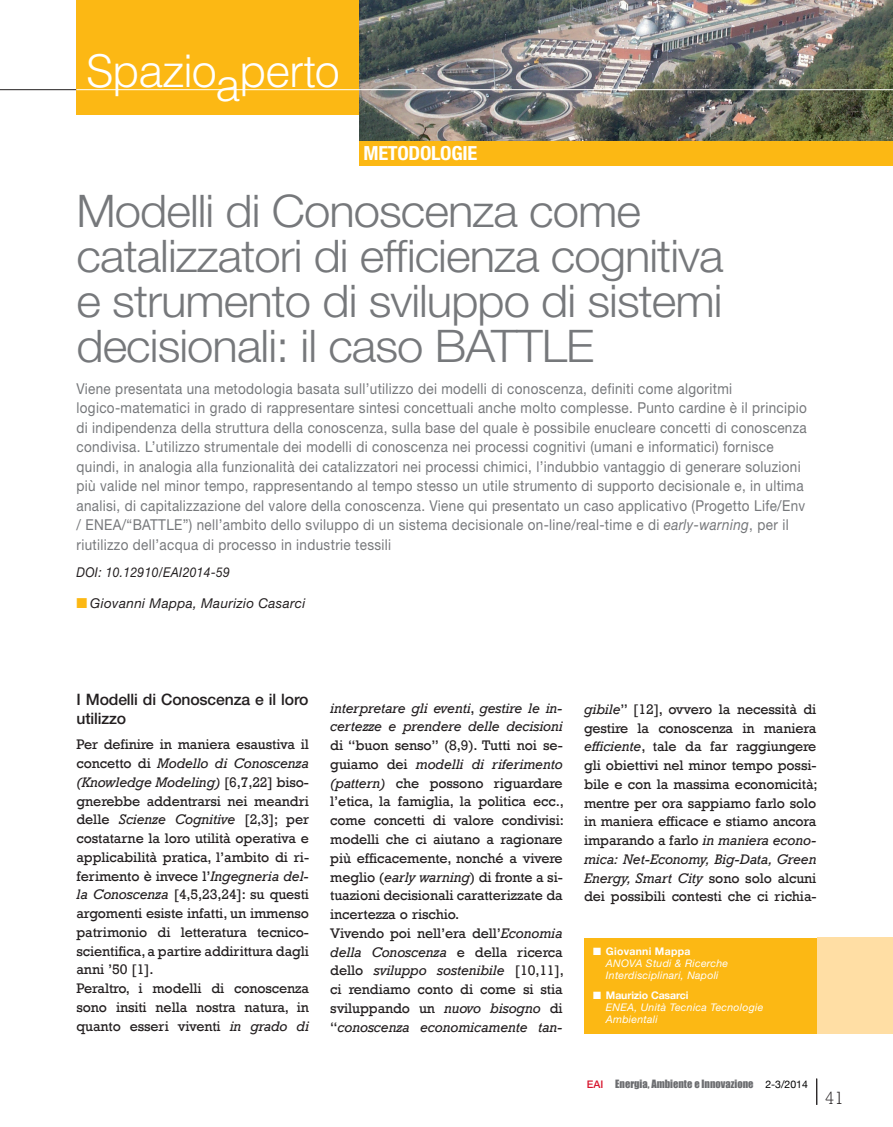
<style>
.page{position:relative;width:893px;height:1127px;background:#fff}
.page>*{position:absolute;margin:0;border:0;box-sizing:border-box;transform-origin:0 0}
.t1{font:300 45px/45px "Helvetica Neue";letter-spacing:-.02em;color:#76787b;scale:1.05 1}
.t2{font:300 45px "Helvetica";letter-spacing:-.03em;color:#fff}
.t3{font:700 condensed 19.5px "Helvetica Neue";letter-spacing:-.015em;color:#fff;scale:1.05 1}
.t4{font:300 18px "Rockwell";color:#231f20}
.t5{font:500 15.75px/18.8px "Helvetica Neue";letter-spacing:-.01em;color:#231f20}
.t6{font:15px/19.5px "Helvetica Neue";letter-spacing:.025em;color:#76787b;scale:.9 1}
.t7{font:14.25px/18.8px "Rockwell";letter-spacing:-.01em;color:#231f20}
.t8{font:italic 14.25px/18.8px "Rockwell";letter-spacing:-.01em;color:#231f20}
.t9{font:italic 13.5px "Helvetica Neue";letter-spacing:.025em;color:#231f20}
.t10{font:italic 13.5px "Helvetica Neue";letter-spacing:.025em;color:#231f20;scale:.9 1}
.t11{font:italic 10.5px/12px "Helvetica Neue";letter-spacing:.025em;color:#fff}
.t12{font:10.5px "Impact";color:#6c6d70}
.s1{font-style:italic}
.s2{color:#fcb814}
.s3{font-style:normal}
.s4{font-weight:700;font-style:normal}
.s5{font-family:"Helvetica Neue";font-weight:500;color:#d7162e}
.s6{font-family:"Helvetica Neue";color:#000}
</style>
<div class="page">
<svg style="left:816px;top:1078px;width:1px;height:27px"></svg>
<hr style="left:0;top:89px;width:77px;height:1px;background:#231f20">
<div style="left:77px;top:0;width:283px;height:115px;background:#fcb814"></div>
<div style="left:585px;top:938px;width:232px;height:95px;background:#fcb814"></div>
<div style="left:359px;top:140px;width:534px;height:26px;background:#fcb814"></div>
<img style="left:359px;top:0;width:534px;height:140px">
<div style="left:817px;top:938px;width:76px;height:96px;background:#ffdea4"></div>
<hr style="left:77px;top:89px;width:816px;height:1px;background:#fff">
<h1 class="t2" style="left:86px;top:54px;width:255px">Spazioaperto</h1>
<h2 class="t3" style="left:364px;top:146px;width:110px">METODOLOGIE</h2>
<h1 class="t1" style="left:77px;top:192px;width:618px">Modelli di Conoscenza come catalizzatori di efficienza cognitiva e strumento di sviluppo di sistemi decisionali: il caso BATTLE</h1>
<p class="t6" style="left:77px;top:380px;width:813px">Viene presentata una metodologia basata sull’utilizzo dei modelli di conoscenza, definiti come algoritmi logico-matematici in grado di rappresentare sintesi concettuali anche molto complesse. Punto cardine è il principio di indipendenza della struttura della conoscenza, sulla base del quale è possibile enucleare concetti di conoscenza condivisa. L’utilizzo strumentale dei modelli di conoscenza nei processi cognitivi (umani e informatici) fornisce quindi, in analogia alla funzionalità dei catalizzatori nei processi chimici, l’indubbio vantaggio di generare soluzioni più valide nel minor tempo, rappresentando al tempo stesso un utile strumento di supporto decisionale e, in ultima analisi, di capitalizzazione del valore della conoscenza. Viene qui presentato un caso applicativo (Progetto Life/Env / ENEA/“BATTLE”) nell’ambito dello sviluppo di un sistema decisionale on-line/real-time e di <span class="s1">early-warning</span>, per il riutilizzo dell’acqua di processo in industrie tessili</p>
<p class="t10" style="left:77px;top:567px;width:172px">DOI: 10.12910/EAI2014-59</p>
<p class="t9" style="left:77px;top:598px;width:230px"><span class="s2">■</span> Giovanni Mappa, Maurizio Casarci</p>
<p class="t5" style="left:77px;top:692px;width:233px">I Modelli di Conoscenza e il loro utilizzo</p>
<p class="t7" style="left:77px;top:735px;width:234px">Per definire in maniera esaustiva il concetto di <span class="s1">Modello di Conoscenza (Knowledge Modeling)</span> [6,7,22] biso&shy;gnerebbe addentrarsi nei meandri delle <span class="s1">Scienze Cognitive</span> [2,3]; per costatarne la loro utilità operativa e applicabilità pratica, l’ambito di ri&shy;ferimento è invece l’<span class="s1">Ingegneria del&shy;la Conoscenza</span> [4,5,23,24]: su questi argomenti esiste infatti, un immenso patrimonio di letteratura tecnico&shy;scientifica, a partire addirittura dagli anni ’50 [1].<br>Peraltro, i modelli di conoscenza sono insiti nella nostra natura, in quanto esseri viventi <span class="s1">in grado di</span></p>
<p class="t8" style="left:330px;top:698px;width:234px">interpretare gli eventi<span class="s3">,</span> gestire le in&shy;certezze e prendere delle decisioni</p>
<p class="t7" style="left:330px;top:736px;width:235px">di “buon senso” (8,9). Tutti noi se&shy;guiamo dei <span class="s1">modelli di riferimento (pattern)</span> che possono riguardare l’etica, la famiglia, la politica ecc., come concetti di valore condivisi: modelli che ci aiutano a ragionare più efficacemente, nonché a vivere meglio (<span class="s1">early warning</span>) di fronte a si&shy;tuazioni decisionali caratterizzate da incertezza o rischio.<br>Vivendo poi nell’era dell’<span class="s1">Economia della Conoscenza</span> e della ricerca dello <span class="s1">sviluppo sostenibile</span> [10,11], ci rendiamo conto di come si stia sviluppando un <span class="s1">nuovo bisogno</span> di “<span class="s1">conoscenza economicamente tan-</span></p>
<p class="t7" style="left:584px;top:699px;width:235px;text-align:justify"><span class="s1">gibile</span>” [12], ovvero la necessità di gestire la conoscenza in maniera <span class="s1">efficiente</span>, tale da far raggiungere gli obiettivi nel minor tempo possi&shy;bile e con la massima economicità; mentre per ora sappiamo farlo solo in maniera efficace e stiamo ancora imparando a farlo <span class="s1">in maniera econo&shy;mica: Net-Economy, Big-Data, Green Energy, Smart City</span> sono solo alcuni dei possibili contesti che ci richia-</p>
<p class="t11" style="left:606px;top:946px;width:124px;text-indent:-13px">■ <span class="s4">Giovanni Mappa<br></span>ANOVA Studi &amp; Ricerche<br>Interdisciplinari, Napoli</p>
<p class="t11" style="left:606px;top:990px;width:159px;text-indent:-13px">■ <span class="s4">Maurizio Casarci<br></span>ENEA, Unità Tecnica Tecnologie<br>Ambientali</p>
<p class="t12" style="left:587px;top:1077px;width:223px"><span class="s5">EAI</span> Energia, Ambiente e Innovazione <span class="s6">2-3/2014</span></p>
<p class="t4" style="left:825px;top:1091px;width:21px">41</p>
</div>
